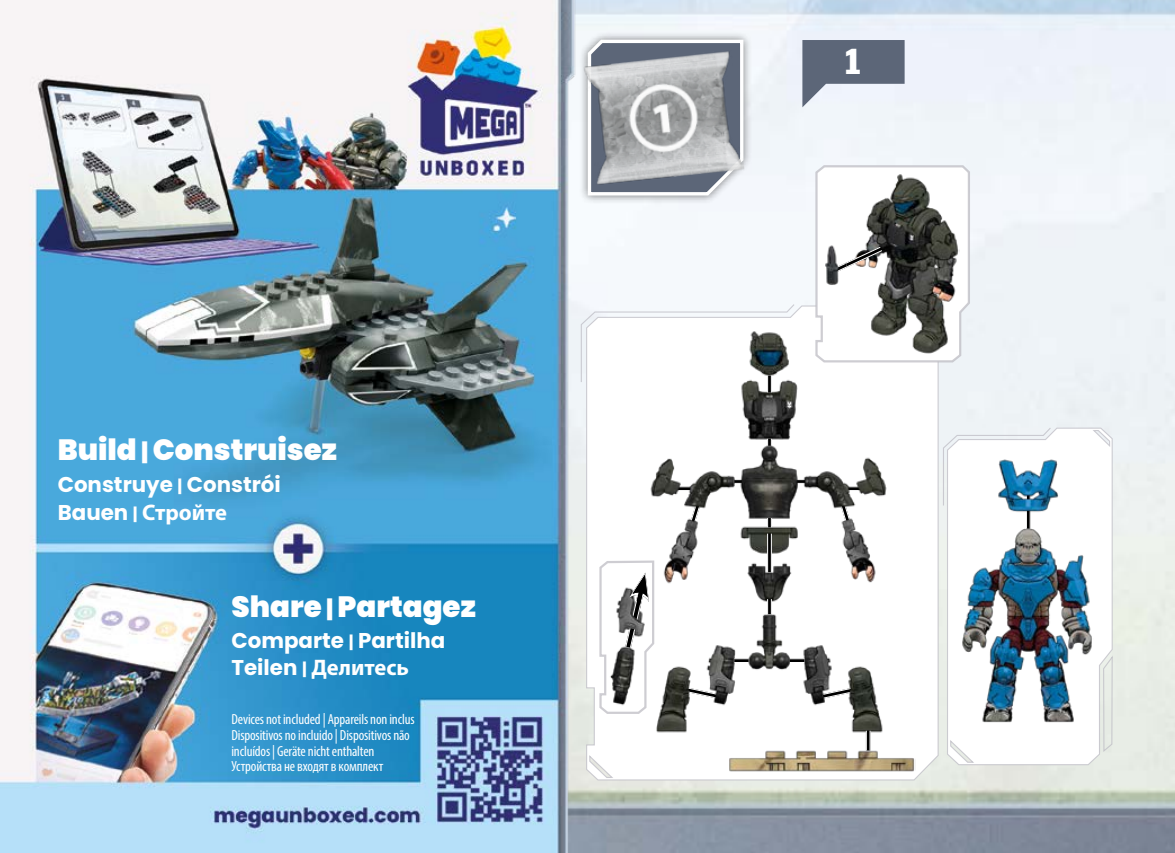
<style>
.page{position:relative;width:1175px;height:853px;background:#fff}
.page>*{position:absolute;margin:0;border:0;box-sizing:border-box;transform-origin:0 0}
.t1{font:700 36px "Trim";color:#fff}
.t2{font:900 29.25px "Poppins";color:#fff}
.t3{font:700 22.5px "Myriad Pro";letter-spacing:-.005em;color:#fff}
.t4{font:700 21.38px "Poppins";color:#fff}
.t5{font:condensed 14.62px/15.8px "Myriad Pro";letter-spacing:-.01em;color:#fff}
.s1{font-size:22.5px}
.s2{font-size:16.65px}
.s3{font-family:"Poppins";font-size:21.38px}
.s4{font-family:"Poppins";font-size:16.65px}
</style>
<div class="page">
<img style="left:614px;top:0;width:561px;height:852px">
<svg style="left:614px;top:305px;width:325px;height:475px"></svg>
<svg style="left:942px;top:426px;width:110px;height:80px"></svg>
<svg style="left:946px;top:427px;width:167px;height:338px"></svg>
<svg style="left:1102px;top:655px;width:11px;height:97px"></svg>
<div style="left:578px;top:30px;width:174px;height:175px;background:#000;opacity:.5"></div>
<svg style="left:614px;top:37px;width:131px;height:160px"></svg>
<img style="left:614px;top:50px;width:130px;height:136px">
<svg style="left:802px;top:40px;width:102px;height:67px"></svg>
<img style="left:0;top:0;width:614px;height:852px">
<svg style="left:814px;top:164px;width:157px;height:199px"></svg>
<img style="left:584px;top:329px;width:331px;height:442px">
<svg style="left:580px;top:303px;width:215px;height:89px"></svg>
<svg style="left:767px;top:438px;width:5px;height:7px"></svg>
<svg style="left:767px;top:518px;width:5px;height:9px"></svg>
<svg style="left:768px;top:533px;width:3px;height:39px"></svg>
<hr style="left:771px;top:533px;width:1px;height:39px;background:#fff">
<hr style="left:767px;top:533px;width:1px;height:39px;background:#fff">
<svg style="left:767px;top:598px;width:5px;height:16px"></svg>
<svg style="left:866px;top:730px;width:4px;height:20px"></svg>
<svg style="left:734px;top:658px;width:14px;height:4px"></svg>
<svg style="left:790px;top:658px;width:14px;height:4px"></svg>
<svg style="left:598px;top:559px;width:57px;height:155px"></svg>
<img style="left:961px;top:457px;width:133px;height:266px">
<svg style="left:1172px;top:849px;width:3px;height:4px"></svg>
<h2 class="t2" style="left:58px;top:433px;width:281px">Build <span class="s1">|</span> Construisez</h2>
<h3 class="t4" style="left:58px;top:471px;width:225px">Construye <span class="s2">|</span> Constrói</h3>
<h3 class="t3" style="left:58px;top:497px;width:171px"><span class="s3">Bauen</span> <span class="s4">|</span> Стройте</h3>
<h2 class="t2" style="left:231px;top:589px;width:246px">Share <span class="s1">|</span> Partagez</h2>
<h3 class="t4" style="left:231px;top:627px;width:215px">Comparte <span class="s2">|</span> Partilha</h3>
<h3 class="t3" style="left:231px;top:652px;width:179px"><span class="s3">Teilen</span> <span class="s4">|</span> Делитесь</h3>
<p class="t5" style="left:231px;top:711px;width:185px">Devices not included | Appareils non inclus Dispositivos no incluido | Dispositivos não incluídos | Geräte nicht enthalten Устройства не входят в комплект</p>
<h1 class="t1" style="left:845px;top:41px;width:18px">1</h1>
</div>
